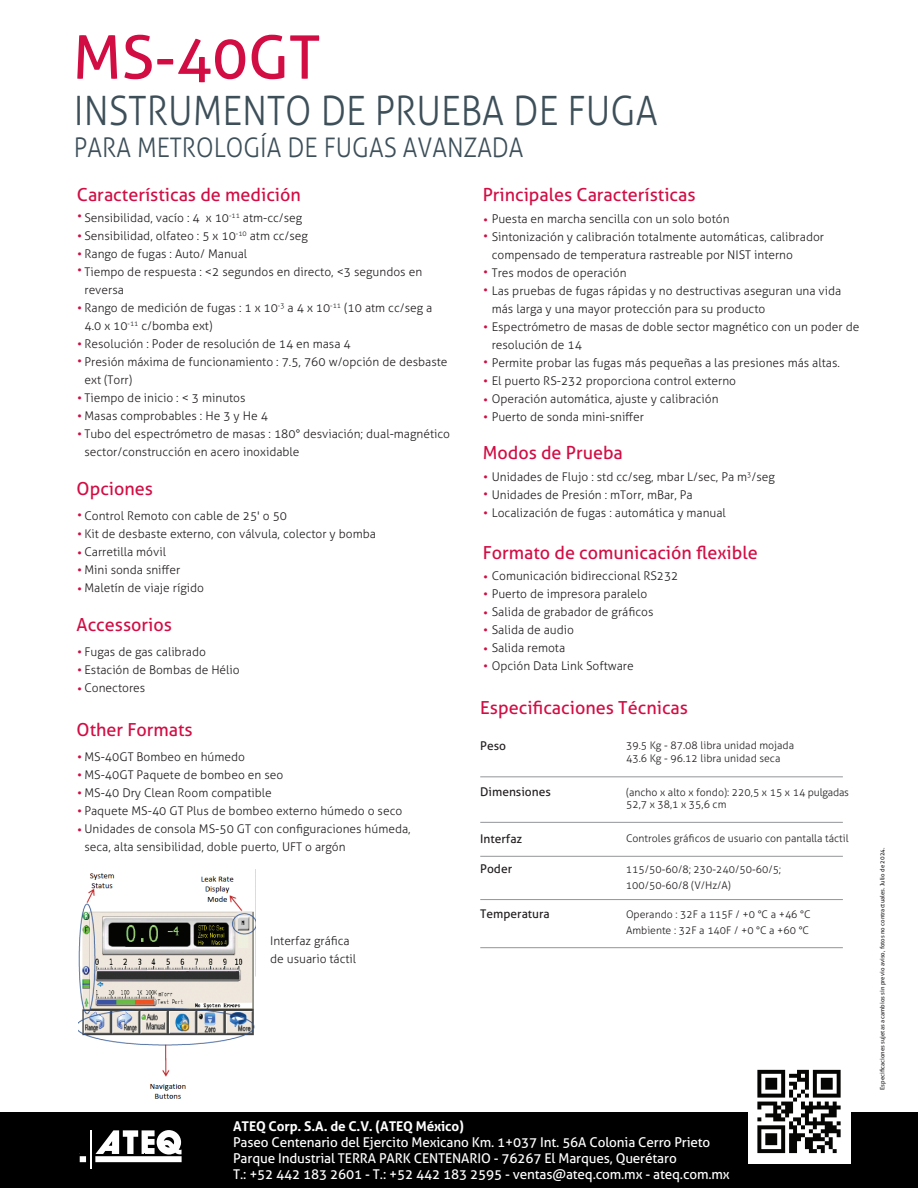
<style>
.page{position:relative;width:918px;height:1188px;background:#fff}
.page>*{position:absolute;margin:0;border:0;box-sizing:border-box;transform-origin:0 0}
.t1{font:60px "Aller";color:#d20d44}
.t2{font:300 40.5px "Aller";color:#3d4f59;scale:.9 1}
.t3{font:300 27px "Aller";color:#3d4f59;scale:.9 1}
.t4{font:18px "Aller";color:#d20d44}
.t5{font:13.5px/16.2px "Aller";letter-spacing:-.01em;color:#fff}
.t6{font:300 13.5px/16.8px "Aller";color:#d20d44}
.t7{font:700 13.5px "Aller";letter-spacing:-.01em;color:#fff}
.t8{font:300 12px/18px "Aller";color:#231f20}
.t9{font:12px "Aller";color:#231f20}
.t10{font:300 10.5px/16.5px "Aller";color:#231f20}
.t11{font:6px "Aller";color:#231f20}
</style>
<div class="page">
<hr style="left:480px;top:822px;width:363px;height:1px;background:#939598">
<hr style="left:480px;top:777px;width:363px;height:1px;background:#939598">
<hr style="left:480px;top:856px;width:363px;height:1px;background:#939598">
<hr style="left:480px;top:899px;width:363px;height:1px;background:#939598">
<hr style="left:480px;top:947px;width:363px;height:1px;background:#939598">
<img style="left:78px;top:873px;width:177px;height:226px">
<div style="left:0;top:1112px;width:918px;height:76px;background:#000001"></div>
<div style="left:749px;top:1062px;width:102px;height:102px;background:#fff"></div>
<hr style="left:90px;top:1131px;width:2px;height:38px;background:#fff">
<svg style="left:79px;top:1130px;width:103px;height:32px"></svg>
<svg style="left:757px;top:1070px;width:84px;height:83px"></svg>
<h1 class="t1" style="left:73px;top:21px;width:249px">MS-40GT</h1>
<h2 class="t2" style="left:74px;top:86px;width:650px">INSTRUMENTO DE PRUEBA DE FUGA</h2>
<h3 class="t3" style="left:74px;top:132px;width:501px">PARA METROLOGÍA DE FUGAS AVANZADA</h3>
<h3 class="t4" style="left:77px;top:184px;width:226px">Características de medición</h3>
<p class="t8" style="left:84px;top:208px;width:367px">Sensibilidad, vacío : 4 x 10<sup>-11</sup> atm-cc/seg<br>Sensibilidad, olfateo : 5 x 10<sup>-10</sup> atm cc/seg<br>Rango de fugas : Auto/ Manual<br>Tiempo de respuesta : &lt;2 segundos en directo, &lt;3 segundos en reversa<br>Rango de medición de fugas : 1 x 10<sup>-3</sup> a 4 x 10<sup>-11</sup> (10 atm cc/seg a 4.0 x 10<sup>-11</sup> c/bomba ext)<br>Resolución : Poder de resolución de 14 en masa 4<br>Presión máxima de funcionamiento : 7.5, 760 w/opción de desbaste ext (Torr)<br>Tiempo de inicio : &lt; 3 minutos<br>Masas comprobables : He 3 y He 4<br>Tubo del espectrómetro de masas : 180° desviación; dual-magnético sector/construcción en acero inoxidable</p>
<p class="t6" style="left:77px;top:208px;width:7px">•</p>
<p class="t6" style="left:77px;top:228px;width:7px">•</p>
<p class="t6" style="left:77px;top:246px;width:7px">•</p>
<p class="t6" style="left:77px;top:261px;width:7px">•</p>
<p class="t6" style="left:77px;top:299px;width:7px">•</p>
<p class="t6" style="left:77px;top:336px;width:7px;line-height:17.2px">• •</p>
<p class="t6" style="left:77px;top:389px;width:7px;line-height:17.9px;text-align:justify">• • •</p>
<h3 class="t4" style="left:77px;top:478px;width:78px">Opciones</h3>
<p class="t8" style="left:84px;top:507px;width:293px">Control Remoto con cable de 25' o 50<br>Kit de desbaste externo, con válvula, colector y bomba<br>Carretilla móvil<br>Mini sonda sniffer<br>Maletín de viaje rígido</p>
<p class="t6" style="left:77px;top:507px;width:7px">•</p>
<p class="t6" style="left:77px;top:526px;width:7px">•</p>
<p class="t6" style="left:77px;top:545px;width:7px">•</p>
<p class="t6" style="left:77px;top:581px;width:7px">•</p>
<p class="t6" style="left:77px;top:562px;width:7px">•</p>
<h3 class="t4" style="left:77px;top:614px;width:97px">Accessorios</h3>
<p class="t8" style="left:84px;top:643px;width:157px">Fugas de gas calibrado<br>Estación de Bombas de Hélio<br>Conectores</p>
<p class="t6" style="left:77px;top:644px;width:7px">•</p>
<p class="t6" style="left:77px;top:662px;width:7px">•</p>
<p class="t6" style="left:77px;top:681px;width:7px">•</p>
<h3 class="t4" style="left:77px;top:719px;width:118px">Other Formats</h3>
<p class="t8" style="left:84px;top:748px;width:328px">MS-40GT Bombeo en húmedo<br>MS-40GT Paquete de bombeo en seo<br>MS-40 Dry Clean Room compatible<br>Paquete MS-40 GT Plus de bombeo externo húmedo o seco Unidades de consola MS-50 GT con configuraciones húmeda, seca, alta sensibilidad, doble puerto, UFT o argón</p>
<p class="t6" style="left:77px;top:749px;width:7px">•</p>
<p class="t6" style="left:77px;top:767px;width:7px">•</p>
<p class="t6" style="left:77px;top:785px;width:7px;line-height:18.1px;text-align:justify">• • •</p>
<p class="t8" style="left:270px;top:932px;width:88px">Interfaz gráfica de usuario táctil</p>
<h3 class="t4" style="left:483px;top:184px;width:214px">Principales Características</h3>
<p class="t8" style="left:492px;top:209px;width:369px">Puesta en marcha sencilla con un solo botón<br>Sintonización y calibración totalmente automáticas, calibrador compensado de temperatura rastreable por NIST interno<br>Tres modos de operación<br>Las pruebas de fugas rápidas y no destructivas aseguran una vida más larga y una mayor protección para su producto<br>Espectrómetro de masas de doble sector magnético con un poder de resolución de 14<br>Permite probar las fugas más pequeñas a las presiones más altas.<br>El puerto RS-232 proporciona control externo<br>Operación automática, ajuste y calibración<br>Puerto de sonda mini-sniffer</p>
<p class="t6" style="left:483px;top:212px;width:7px">• •</p>
<p class="t6" style="left:483px;top:264px;width:7px;line-height:17.9px">• •</p>
<p class="t6" style="left:483px;top:319px;width:7px">•</p>
<p class="t6" style="left:483px;top:353px;width:7px;line-height:18.8px;text-align:justify">• • •</p>
<p class="t6" style="left:483px;top:409px;width:7px">•</p>
<h3 class="t4" style="left:483px;top:442px;width:142px">Modos de Prueba</h3>
<p class="t8" style="left:492px;top:467px;width:285px">Unidades de Flujo : std cc/seg, mbar L/sec, Pa m<sup>3</sup>/seg<br>Unidades de Presión : mTorr, mBar, Pa<br>Localización de fugas : automática y manual</p>
<p class="t6" style="left:483px;top:469px;width:7px">• •</p>
<p class="t6" style="left:483px;top:505px;width:7px">•</p>
<h3 class="t4" style="left:483px;top:541px;width:276px">Formato de comunicación flexible</h3>
<p class="t8" style="left:492px;top:567px;width:188px">Comunicación bidireccional RS232<br>Puerto de impresora paralelo<br>Salida de grabador de gráficos<br>Salida de audio<br>Salida remota<br>Opción Data Link Software</p>
<p class="t6" style="left:483px;top:569px;width:7px">• •</p>
<p class="t6" style="left:483px;top:605px;width:7px">• •</p>
<p class="t6" style="left:483px;top:641px;width:7px">• •</p>
<h3 class="t4" style="left:480px;top:697px;width:209px">Especificaciones Técnicas</h3>
<p class="t9" style="left:480px;top:738px;width:27px">Peso</p>
<p class="t9" style="left:480px;top:785px;width:72px">Dimensiones</p>
<p class="t10" style="left:626px;top:739px;width:169px;line-height:12.6px">39.5 Kg - 87.08 libra unidad mojada<br>43.6 Kg - 96.12 libra unidad seca</p>
<p class="t10" style="left:626px;top:786px;width:224px;line-height:12.6px">(ancho x alto x fondo): 220,5 x 15 x 14 pulgadas<br>52,7 x 38,1 x 35,6 cm</p>
<p class="t9" style="left:480px;top:831px;width:44px">Interfaz</p>
<p class="t10" style="left:626px;top:830px;width:224px">Controles gráficos de usuario con pantalla táctil</p>
<p class="t9" style="left:480px;top:861px;width:33px">Poder</p>
<p class="t10" style="left:626px;top:861px;width:157px">115/50-60/8; 230-240/50-60/5;<br>100/50-60/8 (V/Hz/A)</p>
<p class="t9" style="left:480px;top:906px;width:71px">Temperatura</p>
<p class="t10" style="left:626px;top:906px;width:186px">Operando : 32F a 115F / +0 °C a +46 °C<br>Ambiente : 32F a 140F / +0 °C a +60 °C</p>
<p class="t7" style="left:233px;top:1117px;width:232px">ATEQ Corp. S.A. de C.V. (ATEQ México)</p>
<p class="t5" style="left:233px;top:1134px;width:498px">Paseo Centenario del Ejercito Mexicano Km. 1+037 Int. 56A Colonia Cerro Prieto<br>Parque Industrial TERRA PARK CENTENARIO - 76267 El Marques, Querétaro<br>T.: +52 442 183 2601 - T.: +52 442 183 2595 - ventas@ateq.com.mx - ateq.com.mx</p>
<p class="t11" style="left:879px;top:1090px;width:244px;rotate:-90deg">Especificaciones sujetas a cambios sin previo aviso, fotos no contractuales. Julio de 2024.</p>
</div>
